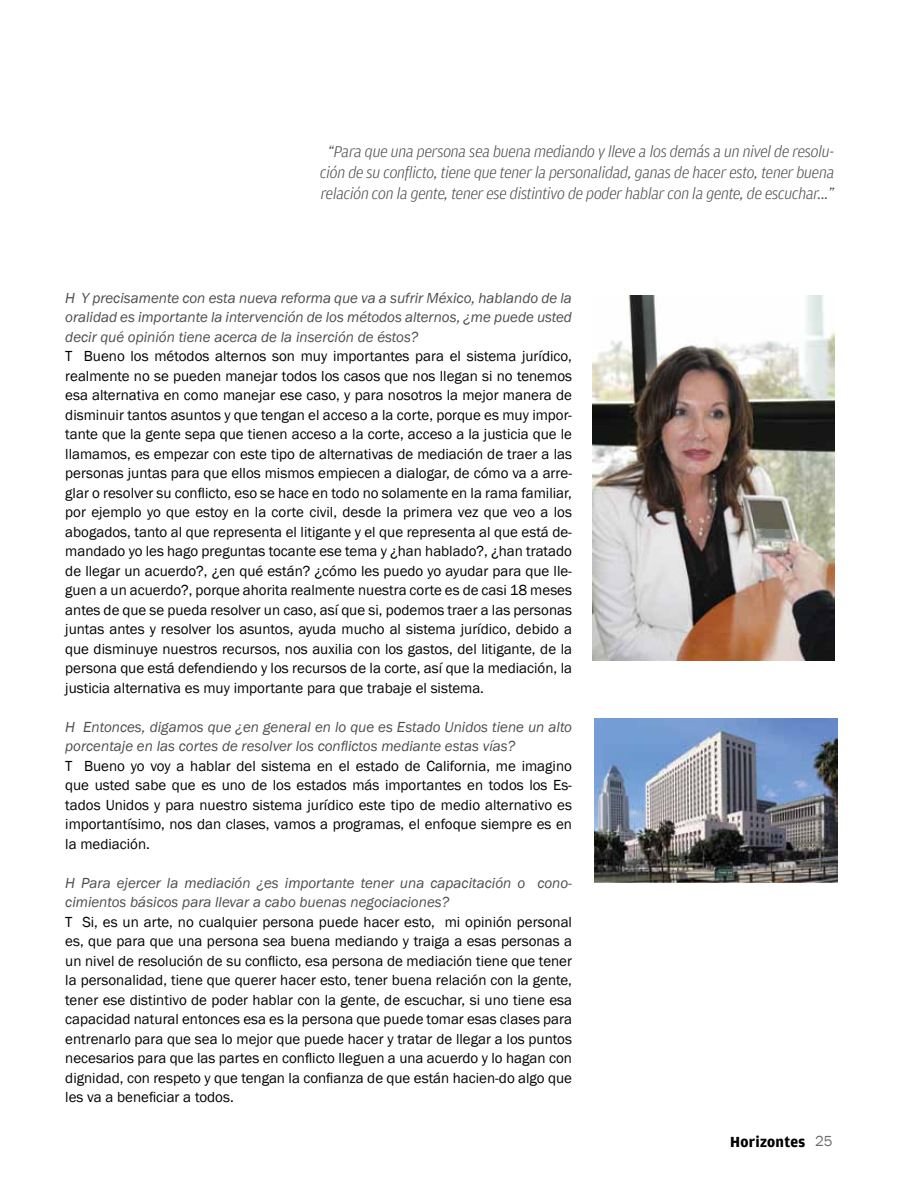
<style>
.page{position:relative;width:918px;height:1188px;background:#fff}
.page>*{position:absolute;margin:0;border:0;box-sizing:border-box;transform-origin:0 0}
.t1{font:italic 300 16.5px/21px "Amplitude";color:#4d4d4f;text-align:center}
.t2{font:700 15.45px "Amplitude";letter-spacing:.02em;color:#000}
.t3{font:15px/19.5px "Franklin Gothic";color:#000;text-align:justify}
.t4{font:italic 15px/19.5px "Franklin Gothic";color:#4d4d4f}
.t5{font:15px "Franklin Gothic";color:#6d6e71}
</style>
<div class="page">
<img style="left:593px;top:296px;width:242px;height:364px">
<img style="left:594px;top:719px;width:243px;height:165px">
<p class="t1" style="left:320px;top:141px;width:515px">“Para que una persona sea buena mediando y lleve a los demás a un nivel de resolu&shy;ción de su conflicto, tiene que tener la personalidad, ganas de hacer esto, tener buena relación con la gente, tener ese distintivo de poder hablar con la gente, de escuchar...”</p>
<p class="t4" style="left:65px;top:288px;width:508px;text-align:justify">H Y precisamente con esta nueva reforma que va a sufrir México, hablando de la oralidad es importante la intervención de los métodos alternos, ¿me puede usted decir qué opinión tiene acerca de la inserción de éstos?</p>
<p class="t3" style="left:65px;top:347px;width:508px">T Bueno los métodos alternos son muy importantes para el sistema jurídico, realmente no se pueden manejar todos los casos que nos llegan si no tenemos esa alternativa en como manejar ese caso, y para nosotros la mejor manera de disminuir tantos asuntos y que tengan el acceso a la corte, porque es muy impor&shy;tante que la gente sepa que tienen acceso a la corte, acceso a la justicia que le llamamos, es empezar con este tipo de alternativas de mediación de traer a las personas juntas para que ellos mismos empiecen a dialogar, de cómo va a arre&shy;glar o resolver su conflicto, eso se hace en todo no solamente en la rama familiar, por ejemplo yo que estoy en la corte civil, desde la primera vez que veo a los abogados, tanto al que representa el litigante y el que representa al que está de&shy;mandado yo les hago preguntas tocante ese tema y ¿han hablado?, ¿han tratado de llegar un acuerdo?, ¿en qué están? ¿cómo les puedo yo ayudar para que lle&shy;guen a un acuerdo?, porque ahorita realmente nuestra corte es de casi 18 meses antes de que se pueda resolver un caso, así que si, podemos traer a las personas juntas antes y resolver los asuntos, ayuda mucho al sistema jurídico, debido a que disminuye nuestros recursos, nos auxilia con los gastos, del litigante, de la persona que está defendiendo y los recursos de la corte, así que la mediación, la justicia alternativa es muy importante para que trabaje el sistema.</p>
<p class="t4" style="left:65px;top:717px;width:508px">H Entonces, digamos que ¿en general en lo que es Estado Unidos tiene un alto porcentaje en las cortes de resolver los conflictos mediante estas vías?</p>
<p class="t3" style="left:65px;top:756px;width:508px">T Bueno yo voy a hablar del sistema en el estado de California, me imagino que usted sabe que es uno de los estados más importantes en todos los Es&shy;tados Unidos y para nuestro sistema jurídico este tipo de medio alternativo es importantísimo, nos dan clases, vamos a programas, el enfoque siempre es en la mediación.</p>
<p class="t4" style="left:65px;top:873px;width:508px">H Para ejercer la mediación ¿es importante tener una capacitación o cono&shy;cimientos básicos para llevar a cabo buenas negociaciones?</p>
<p class="t3" style="left:65px;top:912px;width:508px">T Si, es un arte, no cualquier persona puede hacer esto, mi opinión personal es, que para que una persona sea buena mediando y traiga a esas personas a un nivel de resolución de su conflicto, esa persona de mediación tiene que tener la personalidad, tiene que querer hacer esto, tener buena relación con la gente, tener ese distintivo de poder hablar con la gente, de escuchar, si uno tiene esa capacidad natural entonces esa es la persona que puede tomar esas clases para entrenarlo para que sea lo mejor que puede hacer y tratar de llegar a los puntos necesarios para que las partes en conflicto lleguen a una acuerdo y lo hagan con dignidad, con respeto y que tengan la confianza de que están hacien-do algo que les va a beneficiar a todos.</p>
<p class="t2" style="left:730px;top:1133px;width:77px">Horizontes</p>
<p class="t5" style="left:815px;top:1132px;width:19px">25</p>
</div>
